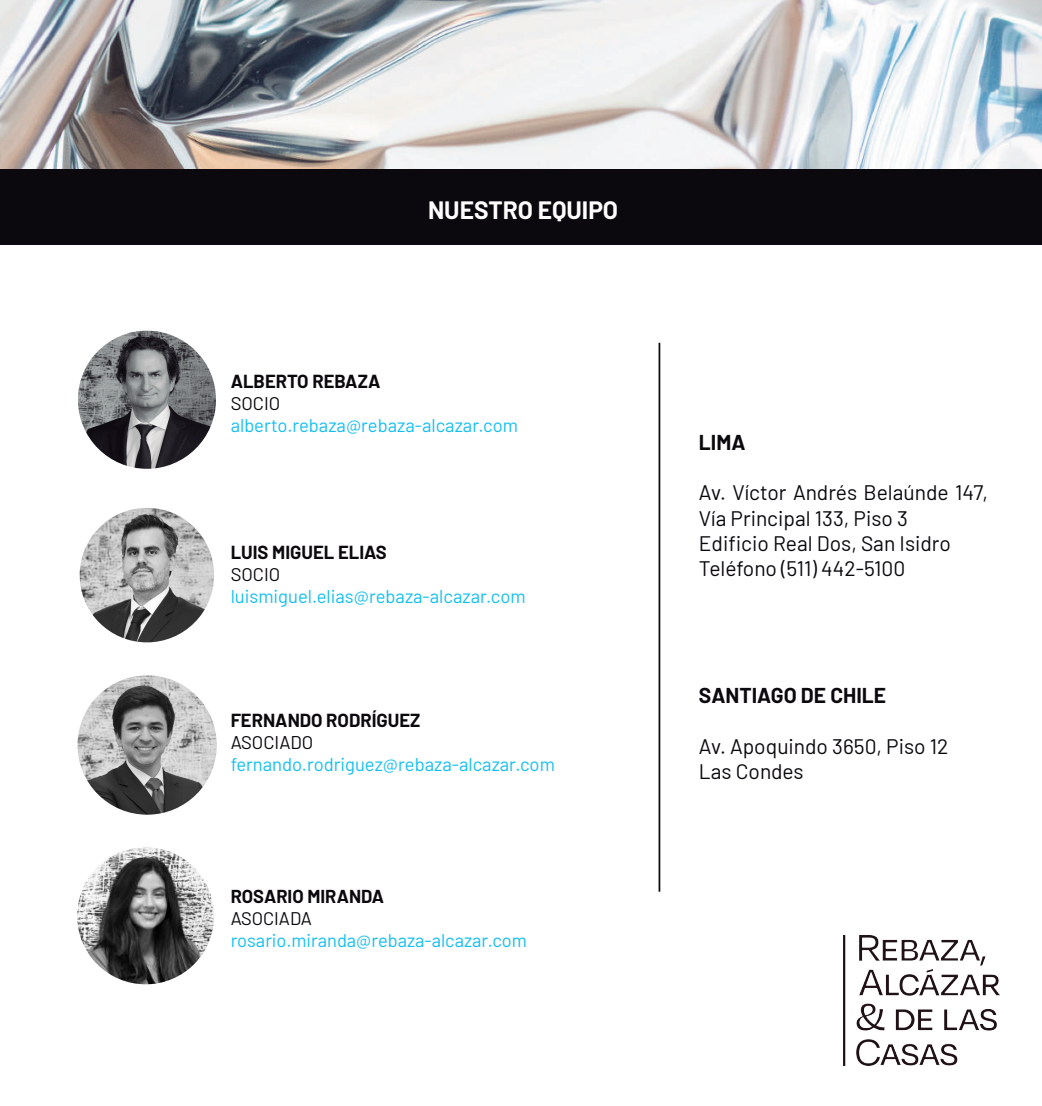
<style>
.page{position:relative;width:1042px;height:1106px;background:#fff}
.page>*{position:absolute;margin:0;border:0;box-sizing:border-box;transform-origin:0 0}
.t1{font:700 24.5px "Barlow";color:#fff}
.t2{font:21px/25.2px "Barlow";color:#0b090d}
.t3{font:700 21px "Barlow";color:#0b090d}
.t4{font:18.38px "Barlow";color:#13bff1}
.t5{font:700 18.38px "Barlow";color:#0b090d}
.t6{font:18.38px "Barlow";color:#0b090d}
.t7{font:18.2px "Barlow";color:#13bff1}
.t8{font:700 18.2px "Barlow";color:#0b090d}
.t9{font:18.2px "Barlow";color:#0b090d}
</style>
<div class="page">
<img style="left:78px;top:330px;width:138px;height:138px;border-radius:69px">
<img style="left:0;top:0;width:1042px;height:169px">
<img style="left:77px;top:847px;width:137px;height:137px;border-radius:68px">
<img style="left:78px;top:675px;width:139px;height:139px;border-radius:70px">
<img style="left:80px;top:507px;width:134px;height:135px;border-radius:67px">
<img style="left:843px;top:935px;width:156px;height:130px">
<div style="left:0;top:169px;width:1042px;height:76px;background:#0b090d"></div>
<hr style="left:658px;top:343px;width:2px;height:548px;background:#0b090d">
<p class="t1" style="left:428px;top:192px;width:192px">NUESTRO EQUIPO</p>
<p class="t5" style="left:231px;top:367px;width:151px">ALBERTO REBAZA</p>
<p class="t6" style="left:231px;top:389px;width:51px">SOCIO</p>
<p class="t4" style="left:231px;top:412px;width:289px">alberto.rebaza@rebaza-alcazar.com</p>
<p class="t5" style="left:231px;top:538px;width:158px">LUIS MIGUEL ELIAS</p>
<p class="t6" style="left:231px;top:560px;width:51px">SOCIO</p>
<p class="t4" style="left:231px;top:583px;width:297px">luismiguel.elias@rebaza-alcazar.com</p>
<p class="t5" style="left:231px;top:706px;width:191px">FERNANDO RODRÍGUEZ</p>
<p class="t6" style="left:231px;top:729px;width:84px">ASOCIADO</p>
<p class="t4" style="left:231px;top:751px;width:326px">fernando.rodriguez@rebaza-alcazar.com</p>
<p class="t8" style="left:231px;top:883px;width:155px">ROSARIO MIRANDA</p>
<p class="t9" style="left:231px;top:905px;width:83px">ASOCIADA</p>
<p class="t7" style="left:231px;top:927px;width:298px">rosario.miranda@rebaza-alcazar.com</p>
<p class="t3" style="left:699px;top:427px;width:48px">LIMA</p>
<p class="t2" style="left:699px;top:478px;width:291px">Av. Víctor Andrés Belaúnde 147,<br>Vía Principal 133, Piso 3<br>Edificio Real Dos, San Isidro<br>Teléfono (511) 442-5100</p>
<p class="t3" style="left:699px;top:680px;width:189px">SANTIAGO DE CHILE</p>
<p class="t2" style="left:699px;top:731px;width:251px">Av. Apoquindo 3650, Piso 12<br>Las Condes</p>
</div>
